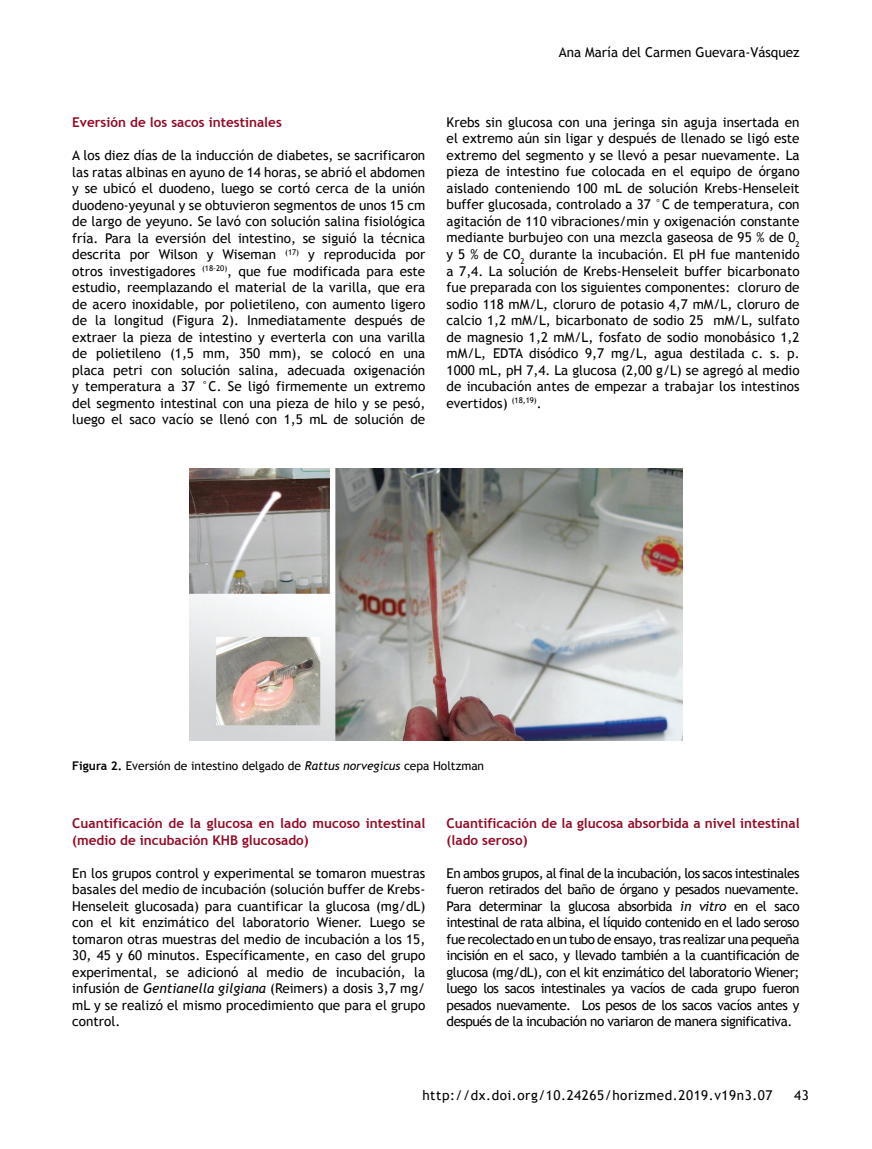
<style>
.page{position:relative;width:872px;height:1149px;background:#fff}
.page>*{position:absolute;margin:0;border:0;box-sizing:border-box;transform-origin:0 0}
.t1{font:13.5px/16.5px "Trebuchet MS";color:#000;text-align:justify}
.t2{font:700 13.5px/16.5px "Trebuchet MS";color:#910b26}
.t3{font:13.5px "Trebuchet MS";letter-spacing:.04em;color:#000}
.t4{font:12px "Trebuchet MS";color:#000}
.s1{font-weight:700}
.s2{font-style:italic}
</style>
<div class="page">
<img style="left:189px;top:468px;width:493px;height:272px">
<p class="t1" style="left:559px;top:44px;width:242px">Ana María del Carmen Guevara-Vásquez</p>
<p class="t2" style="left:72px;top:114px;width:211px">Eversión de los sacos intestinales</p>
<p class="t1" style="left:72px;top:147px;width:354px">A los diez días de la inducción de diabetes, se sacrificaron las ratas albinas en ayuno de 14 horas, se abrió el abdomen y se ubicó el duodeno, luego se cortó cerca de la unión duodeno-yeyunal y se obtuvieron segmentos de unos 15 cm de largo de yeyuno. Se lavó con solución salina fisiológica fría. Para la eversión del intestino, se siguió la técnica descrita por Wilson y Wiseman <sup>(17)</sup> y reproducida por otros investigadores <sup>(18-20)</sup>, que fue modificada para este estudio, reemplazando el material de la varilla, que era de acero inoxidable, por polietileno, con aumento ligero de la longitud (Figura 2). Inmediatamente después de extraer la pieza de intestino y everterla con una varilla de polietileno (1,5 mm, 350 mm), se colocó en una placa petri con solución salina, adecuada oxigenación y temperatura a 37 °C. Se ligó firmemente un extremo del segmento intestinal con una pieza de hilo y se pesó, luego el saco vacío se llenó con 1,5 mL de solución de</p>
<p class="t1" style="left:446px;top:114px;width:354px">Krebs sin glucosa con una jeringa sin aguja insertada en el extremo aún sin ligar y después de llenado se ligó este extremo del segmento y se llevó a pesar nuevamente. La pieza de intestino fue colocada en el equipo de órgano aislado conteniendo 100 mL de solución Krebs-Henseleit buffer glucosada, controlado a 37 °C de temperatura, con agitación de 110 vibraciones/min y oxigenación constante mediante burbujeo con una mezcla gaseosa de 95 % de 0<sub>2 </sub>y 5 % de CO<sub>2</sub> durante la incubación. El pH fue mantenido a 7,4. La solución de Krebs-Henseleit buffer bicarbonato fue preparada con los siguientes componentes: cloruro de sodio 118 mM/L, cloruro de potasio 4,7 mM/L, cloruro de calcio 1,2 mM/L, bicarbonato de sodio 25 mM/L, sulfato de magnesio 1,2 mM/L, fosfato de sodio monobásico 1,2 mM/L, EDTA disódico 9,7 mg/L, agua destilada c. s. p.<br>1000 mL, pH 7,4. La glucosa (2,00 g/L) se agregó al medio de incubación antes de empezar a trabajar los intestinos evertidos) <sup>(18,19)</sup>.</p>
<p class="t4" style="left:72px;top:757px;width:413px"><span class="s1">Figura 2.</span> Eversión de intestino delgado de <span class="s2">Rattus norvegicus</span> cepa Holtzman</p>
<p class="t2" style="left:72px;top:814px;width:354px">Cuantificación de la glucosa en lado mucoso intestinal (medio de incubación KHB glucosado)</p>
<p class="t1" style="left:72px;top:864px;width:354px">En los grupos control y experimental se tomaron muestras basales del medio de incubación (solución buffer de Krebs-Henseleit glucosada) para cuantificar la glucosa (mg/dL) con el kit enzimático del laboratorio Wiener. Luego se tomaron otras muestras del medio de incubación a los 15, 30, 45 y 60 minutos. Específicamente, en caso del grupo experimental, se adicionó al medio de incubación, la infusión de <span class="s2">Gentianella gilgiana</span> (Reimers) a dosis 3,7 mg/ mL y se realizó el mismo procedimiento que para el grupo control.</p>
<p class="t2" style="left:446px;top:814px;width:354px">Cuantificación de la glucosa absorbida a nivel intestinal (lado seroso)</p>
<p class="t1" style="left:446px;top:864px;width:354px">En ambos grupos, al final de la incubación, los sacos intestinales fueron retirados del baño de órgano y pesados nuevamente.<br>Para determinar la glucosa absorbida <span class="s2">in vitro</span> en el saco intestinal de rata albina, el líquido contenido en el lado seroso fue recolectado en un tubo de ensayo, tras realizar una pequeña incisión en el saco, y llevado también a la cuantificación de glucosa (mg/dL), con el kit enzimático del laboratorio Wiener; luego los sacos intestinales ya vacíos de cada grupo fueron pesados nuevamente. Los pesos de los sacos vacíos antes y después de la incubación no variaron de manera significativa.</p>
<p class="t3" style="left:422px;top:1085px;width:352px">http://dx.doi.org/10.24265/horizmed.2019.v19n3.07</p>
<p class="t1" style="left:794px;top:1086px;width:16px">43</p>
</div>
